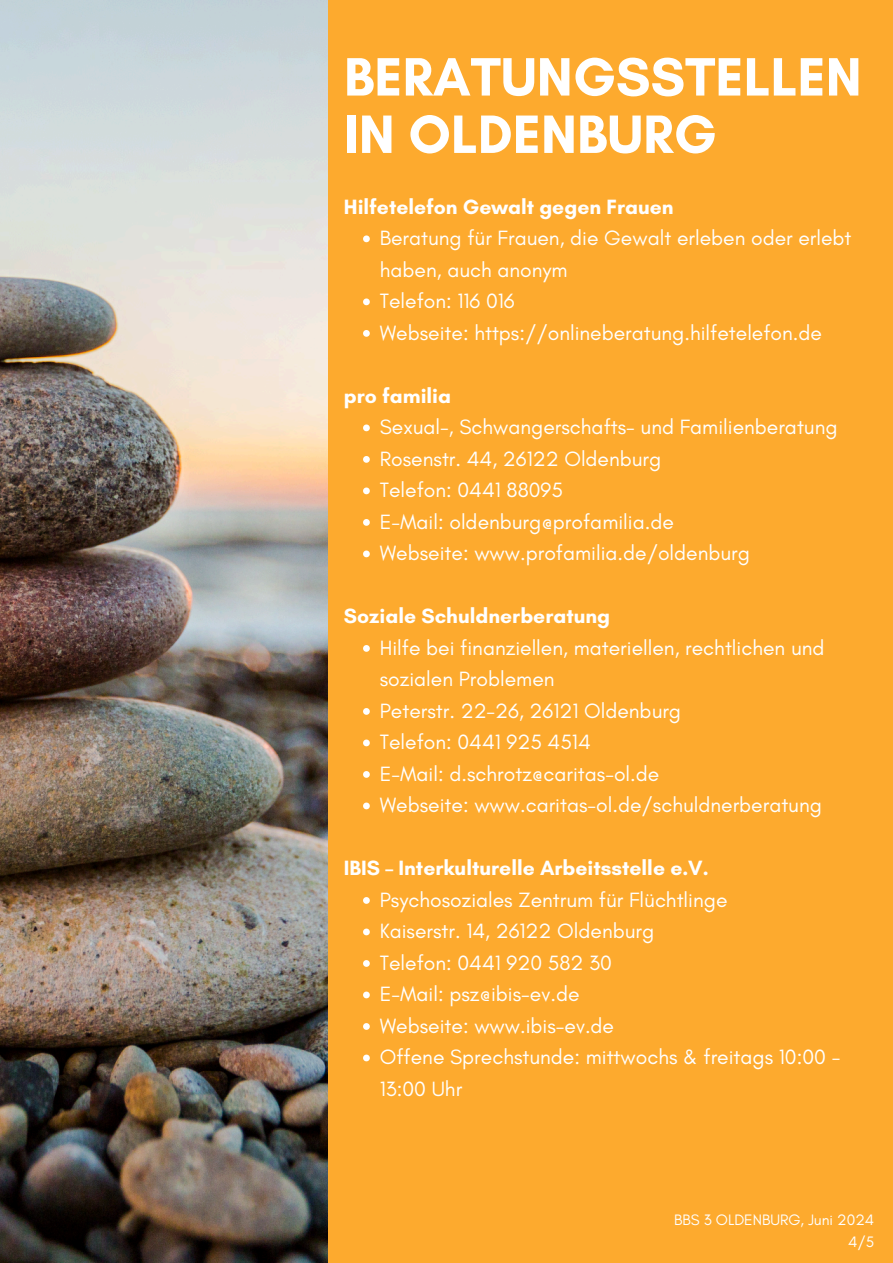
<style>
.page{position:relative;width:893px;height:1263px;background:#fdaa2e}
.page>*{position:absolute;margin:0;border:0;box-sizing:border-box;transform-origin:0 0}
.t1{font:700 54.97px/57.4px "Glacial Indifference";color:#fff}
.t2{font:21.08px/31.5px "Glacial Indifference";color:#fff}
.t3{font:700 21.08px "Glacial Indifference";color:#fff}
.t4{font:15.38px "Glacial Indifference";color:#fff}
</style>
<div class="page">
<img style="left:0;top:0;width:327px;height:1263px">
<svg style="left:363px;top:235px;width:7px;height:7px"></svg>
<svg style="left:363px;top:298px;width:7px;height:7px"></svg>
<svg style="left:363px;top:330px;width:7px;height:7px"></svg>
<svg style="left:363px;top:424px;width:7px;height:7px"></svg>
<svg style="left:363px;top:456px;width:7px;height:7px"></svg>
<svg style="left:363px;top:487px;width:7px;height:7px"></svg>
<svg style="left:363px;top:519px;width:7px;height:7px"></svg>
<svg style="left:363px;top:550px;width:7px;height:7px"></svg>
<svg style="left:363px;top:645px;width:7px;height:7px"></svg>
<svg style="left:363px;top:708px;width:7px;height:7px"></svg>
<svg style="left:363px;top:739px;width:7px;height:7px"></svg>
<svg style="left:363px;top:771px;width:7px;height:7px"></svg>
<svg style="left:363px;top:802px;width:7px;height:7px"></svg>
<svg style="left:363px;top:897px;width:7px;height:7px"></svg>
<svg style="left:363px;top:928px;width:7px;height:7px"></svg>
<svg style="left:363px;top:960px;width:7px;height:7px"></svg>
<svg style="left:363px;top:991px;width:7px;height:7px"></svg>
<svg style="left:363px;top:1023px;width:7px;height:7px"></svg>
<svg style="left:363px;top:1054px;width:7px;height:7px"></svg>
<p class="t1" style="left:344px;top:48px;width:519px">BERATUNGSSTELLEN<br>IN OLDENBURG</p>
<h1 class="t3" style="left:344px;top:193px;width:331px">Hilfetelefon Gewalt gegen Frauen</h1>
<h2 class="t2" style="left:380px;top:222px;width:473px">Beratung für Frauen, die Gewalt erleben oder erlebt haben, auch anonym</h2>
<p class="t2" style="left:380px;top:285px;width:136px">Telefon: 116 016</p>
<p class="t2" style="left:380px;top:316px;width:444px">Webseite: https://onlineberatung.hilfetelefon.de</p>
<p class="t3" style="left:344px;top:382px;width:109px">pro familia</p>
<h2 class="t2" style="left:380px;top:411px;width:459px">Sexual-, Schwangerschafts- und Familienberatung</h2>
<p class="t2" style="left:380px;top:442px;width:283px">Rosenstr. 44, 26122 Oldenburg</p>
<p class="t2" style="left:380px;top:474px;width:185px">Telefon: 0441 88095</p>
<p class="t2" style="left:380px;top:505px;width:296px">E-Mail: oldenburg@profamilia.de</p>
<p class="t2" style="left:380px;top:537px;width:372px">Webseite: www.profamilia.de/oldenburg</p>
<p class="t3" style="left:344px;top:603px;width:268px">Soziale Schuldnerberatung</p>
<h2 class="t2" style="left:380px;top:631px;width:446px">Hilfe bei finanziellen, materiellen, rechtlichen und sozialen Problemen</h2>
<p class="t2" style="left:380px;top:694px;width:303px">Peterstr. 22-26, 26121 Oldenburg</p>
<p class="t2" style="left:380px;top:726px;width:212px">Telefon: 0441 925 4514</p>
<p class="t2" style="left:380px;top:757px;width:281px">E-Mail: d.schrotz@caritas-ol.de</p>
<p class="t2" style="left:380px;top:789px;width:444px">Webseite: www.caritas-ol.de/schuldnerberatung</p>
<p class="t3" style="left:344px;top:855px;width:366px">IBIS – Interkulturelle Arbeitsstelle e.V.</p>
<h2 class="t2" style="left:380px;top:883px;width:349px">Psychosoziales Zentrum für Flüchtlinge</h2>
<p class="t2" style="left:380px;top:915px;width:276px">Kaiserstr. 14, 26122 Oldenburg</p>
<p class="t2" style="left:380px;top:946px;width:234px">Telefon: 0441 920 582 30</p>
<p class="t2" style="left:380px;top:978px;width:201px">E-Mail: psz@ibis-ev.de</p>
<p class="t2" style="left:380px;top:1009px;width:236px">Webseite: www.ibis-ev.de</p>
<p class="t2" style="left:380px;top:1041px;width:462px">Offene Sprechstunde: mittwochs &amp; freitags 10:00 -<br>13:00 Uhr</p>
<p class="t4" style="left:674px;top:1211px;width:201px">BBS 3 OLDENBURG, Juni 2024</p>
<p class="t4" style="left:848px;top:1232px;width:28px">4/5</p>
</div>
